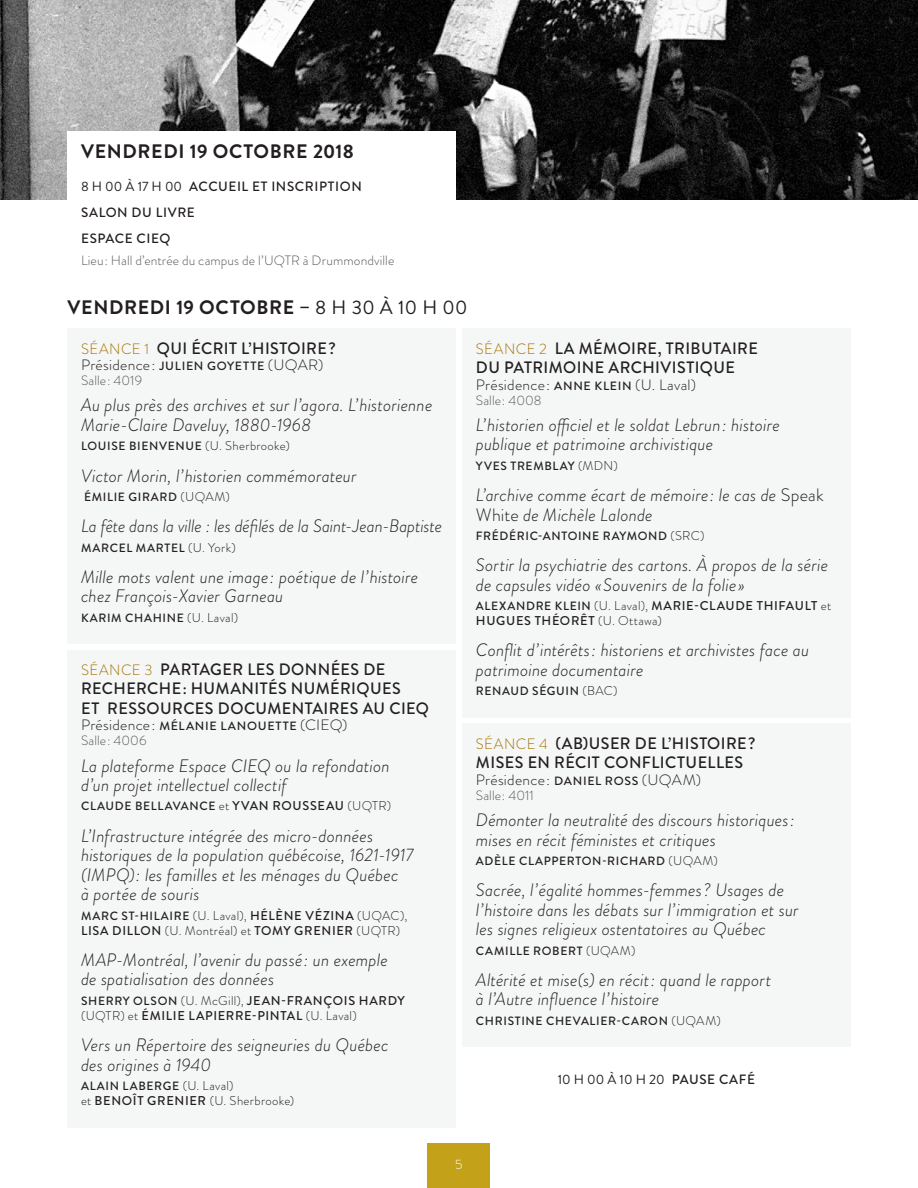
<style>
.page{position:relative;width:918px;height:1188px;background:#fff}
.page>*{position:absolute;margin:0;border:0;box-sizing:border-box;transform-origin:0 0}
.PROG_DATE{font:700 19.5px "Brandon Grotesque";letter-spacing:.035em;color:#231f20}
.PROG_Titre_comm{font:italic 300 18px/19.5px "Brandon Grotesque";letter-spacing:.01em;color:#231f20}
.TITRE_SÉANCE{font:500 16.5px/19.5px "Brandon Grotesque";letter-spacing:.025em;color:#231f20}
.Présidence{font:300 15px "Brandon Grotesque";letter-spacing:.015em;color:#231f20}
.LIEU{font:300 13.5px "Brandon Grotesque";letter-spacing:.01em;color:#57585a}
.PROG_COURANT_SANS__h{font:500 13.5px "Brandon Grotesque";letter-spacing:.045em;color:#231f20}
.Pause_Café___dîner{font:13.5px "Brandon Grotesque";letter-spacing:.005em;color:#231f20}
.t1{font:300 13.5px "Brandon Grotesque";color:#fff}
.Conférenciers_ères{font:500 12.75px/15px "Brandon Grotesque";letter-spacing:.05em;color:#231f20}
.Conférenciers_ères-2{font:300 12.75px/15px "Brandon Grotesque";letter-spacing:.025em;color:#231f20}
.Conférenciers_ères-3{font:500 12px "Brandon Grotesque";letter-spacing:.055em;color:#231f20}
.s1{font-weight:400}
.s2{font-weight:300;font-size:15px;color:#a57403}
.s3{font-weight:500;font-size:12px}
.s4{font-weight:300;font-size:12.75px}
.s5{font-size:12.75px}
.s6{font-weight:500}
.s7{font-size:12px}
.s8{font-weight:300}
.s9{font-style:normal}
</style>
<div class="page">
<div style="left:428px;top:1143px;width:62px;height:45px;background:#c3a119"></div>
<img style="left:0;top:0;width:918px;height:200px">
<div style="left:68px;top:131px;width:388px;height:154px;background:#fff"></div>
<div style="left:68px;top:329px;width:388px;height:315px;background:#f5f6f6"></div>
<div style="left:68px;top:650px;width:388px;height:477px;background:#f5f6f6"></div>
<div style="left:462px;top:329px;width:388px;height:389px;background:#f5f6f6"></div>
<div style="left:462px;top:724px;width:388px;height:323px;background:#f5f6f6"></div>
<p class="PROG_DATE" style="left:81px;top:138px;width:274px">VENDREDI 19 OCTOBRE 2018</p>
<p class="PROG_COURANT_SANS__h" style="left:81px;top:177px;width:282px"><span class="s1">8 H 00 À 17 H 00</span> ACCUEIL ET INSCRIPTION</p>
<p class="PROG_COURANT_SANS__h" style="left:81px;top:203px;width:115px">SALON DU LIVRE</p>
<p class="PROG_COURANT_SANS__h" style="left:81px;top:229px;width:91px">ESPACE CIEQ</p>
<p class="LIEU" style="left:81px;top:251px;width:315px">Lieu: Hall d’entrée du campus de l’UQTR à Drummondville</p>
<p class="PROG_DATE" style="left:68px;top:294px;width:401px">VENDREDI 19 OCTOBRE – <span class="s1">8 H 30 À 10 H 00</span></p>
<p class="TITRE_SÉANCE" style="left:81px;top:338px;width:256px"><span class="s2">SÉANCE 1</span> QUI ÉCRIT L’HISTOIRE?</p>
<p class="Présidence" style="left:81px;top:355px;width:244px">Présidence: <span class="s3">JULIEN GOYETTE</span> (UQAR)</p>
<p class="LIEU" style="left:81px;top:371px;width:63px">Salle: 4019</p>
<p class="PROG_Titre_comm" style="left:81px;top:396px;width:353px">Au plus près des archives et sur l’agora. L’historienne<br>Marie-Claire Daveluy, 1880-1968</p>
<p class="Conférenciers_ères-3" style="left:81px;top:438px;width:210px">LOUISE BIENVENUE <span class="s4">(U. Sherbrooke)</span></p>
<p class="PROG_Titre_comm" style="left:81px;top:466px;width:277px">Victor Morin, l’historien commémorateur</p>
<p class="Conférenciers_ères-3" style="left:84px;top:488px;width:147px">ÉMILIE GIRARD <span class="s4">(UQAM)</span></p>
<p class="PROG_Titre_comm" style="left:81px;top:516px;width:363px">La fête dans la ville : les défilés de la Saint-Jean-Baptiste</p>
<p class="Conférenciers_ères-3" style="left:81px;top:539px;width:156px">MARCEL MARTEL <span class="s4">(U. York)</span></p>
<p class="PROG_Titre_comm" style="left:81px;top:567px;width:339px">Mille mots valent une image: poétique de l’histoire chez François-Xavier Garneau</p>
<p class="Conférenciers_ères-3" style="left:81px;top:609px;width:159px">KARIM CHAHINE <span class="s4">(U. Laval)</span></p>
<p class="TITRE_SÉANCE" style="left:81px;top:660px;width:349px"><span class="s2">SÉANCE 3</span> PARTAGER LES DONNÉES DE<br>RECHERCHE: HUMANITÉS NUMÉRIQUES<br>ET RESSOURCES DOCUMENTAIRES AU CIEQ</p>
<p class="Présidence" style="left:81px;top:715px;width:268px">Présidence: <span class="s3">MÉLANIE LANOUETTE</span> (CIEQ)</p>
<p class="LIEU" style="left:81px;top:731px;width:67px">Salle: 4006</p>
<p class="PROG_Titre_comm" style="left:81px;top:756px;width:310px">La plateforme Espace CIEQ ou la refondation d’un projet intellectuel collectif</p>
<p class="Conférenciers_ères-3" style="left:81px;top:798px;width:312px">CLAUDE BELLAVANCE <span class="s4">et</span> <span class="s5">YVAN ROUSSEAU</span> <span class="s4">(UQTR)</span></p>
<p class="PROG_Titre_comm" style="left:81px;top:826px;width:334px">L’Infrastructure intégrée des micro-données historiques de la population québécoise, 1621-1917 (IMPQ): les familles et les ménages du Québec<br>à portée de souris</p>
<p class="Conférenciers_ères-2" style="left:81px;top:908px;width:328px"><span class="s3">MARC ST-HILAIRE</span> (U. Laval), <span class="s6">HÉLÈNE VÉZINA</span> (UQAC),<br><span class="s6">LISA DILLON</span> (U. Montréal) et <span class="s6">TOMY GRENIER</span> (UQTR)</p>
<p class="PROG_Titre_comm" style="left:81px;top:950px;width:308px">MAP-Montréal, l’avenir du passé: un exemple de spatialisation des données</p>
<p class="Conférenciers_ères" style="left:81px;top:993px;width:325px"><span class="s7">SHERRY OLSON</span> <span class="s8">(U. McGill),</span> JEAN-FRANÇOIS HARDY <span class="s8">(UQTR) et</span> ÉMILIE LAPIERRE-PINTAL <span class="s8">(U. Laval)</span></p>
<p class="PROG_Titre_comm" style="left:81px;top:1035px;width:309px">Vers un Répertoire des seigneuries du Québec des origines à 1940</p>
<p class="Conférenciers_ères-3" style="left:81px;top:1078px;width:154px">ALAIN LABERGE <span class="s4">(U. Laval)</span></p>
<p class="Conférenciers_ères-2" style="left:81px;top:1093px;width:215px">et <span class="s6">BENOÎT GRENIER</span> (U. Sherbrooke)</p>
<p class="TITRE_SÉANCE" style="left:476px;top:338px;width:283px"><span class="s2">SÉANCE 2</span> LA MÉMOIRE, TRIBUTAIRE<br>DU PATRIMOINE ARCHIVISTIQUE</p>
<p class="Présidence" style="left:476px;top:374px;width:222px">Présidence: <span class="s3">ANNE KLEIN</span> (U. Laval)</p>
<p class="LIEU" style="left:476px;top:391px;width:67px">Salle: 4008</p>
<p class="PROG_Titre_comm" style="left:476px;top:415px;width:305px">L’historien officiel et le soldat Lebrun: histoire publique et patrimoine archivistique</p>
<p class="Conférenciers_ères-3" style="left:476px;top:457px;width:144px">YVES TREMBLAY <span class="s4">(MDN)</span></p>
<p class="PROG_Titre_comm" style="left:476px;top:485px;width:349px">L’archive comme écart de mémoire: le cas de <span class="s9">Speak<br>White</span> de Michèle Lalonde</p>
<p class="Conférenciers_ères-3" style="left:476px;top:527px;width:230px">FRÉDÉRIC-ANTOINE RAYMOND <span class="s4">(SRC)</span></p>
<p class="PROG_Titre_comm" style="left:476px;top:555px;width:354px">Sortir la psychiatrie des cartons. À propos de la série de capsules vidéo «Souvenirs de la folie»</p>
<p class="Conférenciers_ères" style="left:476px;top:598px;width:357px"><span class="s7">ALEXANDRE KLEIN</span> <span class="s8">(U. Laval),</span> MARIE-CLAUDE THIFAULT <span class="s8">et<br></span>HUGUES THÉORÊT <span class="s8">(U. Ottawa)</span></p>
<p class="PROG_Titre_comm" style="left:476px;top:641px;width:335px">Conflit d’intérêts: historiens et archivistes face au patrimoine documentaire</p>
<p class="Conférenciers_ères-3" style="left:476px;top:683px;width:143px">RENAUD SÉGUIN <span class="s4">(BAC)</span></p>
<p class="TITRE_SÉANCE" style="left:476px;top:734px;width:281px"><span class="s2">SÉANCE 4</span> (AB)USER DE L’HISTOIRE?<br>MISES EN RÉCIT CONFLICTUELLES</p>
<p class="Présidence" style="left:476px;top:769px;width:227px">Présidence: <span class="s3">DANIEL ROSS</span> (UQAM)</p>
<p class="LIEU" style="left:476px;top:786px;width:60px">Salle: 4011</p>
<p class="PROG_Titre_comm" style="left:476px;top:810px;width:320px">Démonter la neutralité des discours historiques: mises en récit féministes et critiques</p>
<p class="Conférenciers_ères-3" style="left:476px;top:852px;width:244px">ADÈLE CLAPPERTON-RICHARD <span class="s4">(UQAM)</span></p>
<p class="PROG_Titre_comm" style="left:476px;top:880px;width:324px">Sacrée, l’égalité hommes-femmes? Usages de l’histoire dans les débats sur l’immigration et sur les signes religieux ostentatoires au Québec</p>
<p class="Conférenciers_ères-3" style="left:476px;top:942px;width:161px">CAMILLE ROBERT <span class="s4">(UQAM)</span></p>
<p class="PROG_Titre_comm" style="left:476px;top:970px;width:297px">Altérité et mise(s) en récit: quand le rapport à l’Autre influence l’histoire</p>
<p class="Conférenciers_ères-3" style="left:476px;top:1012px;width:246px">CHRISTINE CHEVALIER-CARON <span class="s4">(UQAM)</span></p>
<p class="Pause_Café___dîner" style="left:558px;top:1070px;width:199px">10 H 00 À 10 H 20 <span class="s6">PAUSE CAFÉ</span></p>
<p class="t1" style="left:455px;top:1156px;width:9px">5</p>
</div>
